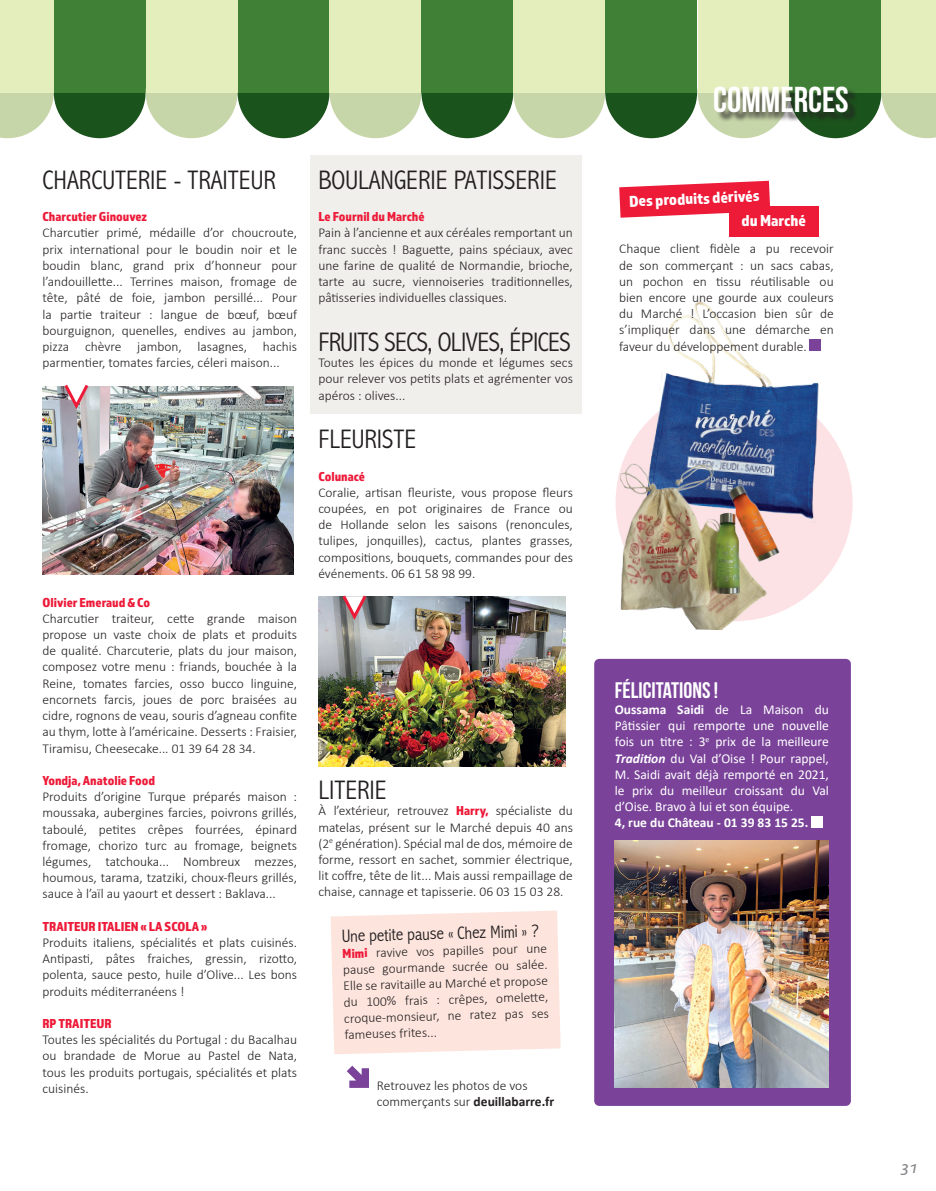
<style>
.page{position:relative;width:936px;height:1191px;background:#fff}
.page>*{position:absolute;margin:0;border:0;box-sizing:border-box;transform-origin:0 0}
.t1{font:36px "Bebas Neue";color:#fff}
.t2{font:300 condensed 27px "Abadi MT Pro";color:#231f20}
.t3{font:300 condensed 27px "Abadi MT Pro";letter-spacing:-.02em;color:#231f20}
.t4{font:22.5px "Bebas Neue";color:#fff}
.t5{font:300 condensed 18px "Abadi MT Pro";color:#231f20}
.t6{font:italic 18px "Myriad Pro";color:#808285}
.t7{font:16.5px "Almaq Refined";color:#fff}
.t8{font:300 13.5px/16.2px "Calibri";color:#231f20;text-align:justify}
.t9{font:13.5px/16.2px "Calibri";color:#fff;text-align:justify}
.t10{font:13.5px "Almaq Refined";color:#ed1a38}
.t11{font:700 13.5px "Calibri";color:#fff}
.s1{font-family:"Almaq Refined";font-weight:400;color:#ed1a38}
.s2{font-weight:700}
.s3{font-weight:700;font-style:italic}
</style>
<div class="page">
<div style="left:310px;top:155px;width:271px;height:259px;background:#f0efeb"></div>
<svg style="left:0;top:92px;width:54px;height:46px"></svg>
<div style="left:54px;top:46px;width:92px;height:92px;background:#1b531c;border-radius:50%"></div>
<div style="left:0;top:0;width:54px;height:92px;background:#e4eebc"></div>
<div style="left:54px;top:0;width:92px;height:92px;background:#3f8036"></div>
<div style="left:146px;top:46px;width:91px;height:92px;background:#c7d6a8;border-radius:50%"></div>
<div style="left:237px;top:46px;width:92px;height:92px;background:#1b531c;border-radius:50%"></div>
<div style="left:146px;top:0;width:91px;height:92px;background:#e4eebc"></div>
<div style="left:237px;top:0;width:92px;height:92px;background:#3f8036"></div>
<div style="left:329px;top:46px;width:92px;height:92px;background:#c7d6a8;border-radius:50%"></div>
<div style="left:421px;top:46px;width:92px;height:92px;background:#1b531c;border-radius:50%"></div>
<div style="left:329px;top:0;width:92px;height:92px;background:#e4eebc"></div>
<div style="left:421px;top:0;width:92px;height:92px;background:#3f8036"></div>
<div style="left:513px;top:46px;width:92px;height:92px;background:#c7d6a8;border-radius:50%"></div>
<div style="left:605px;top:46px;width:92px;height:92px;background:#1b531c;border-radius:50%"></div>
<div style="left:513px;top:0;width:92px;height:92px;background:#e4eebc"></div>
<div style="left:605px;top:0;width:92px;height:92px;background:#3f8036"></div>
<div style="left:594px;top:659px;width:256px;height:447px;background:#7a4399;border-radius:5px"></div>
<img style="left:43px;top:386px;width:250px;height:188px">
<img style="left:318px;top:596px;width:247px;height:170px">
<div style="left:811px;top:816px;width:11px;height:11px;background:#fff"></div>
<div style="left:330px;top:910px;width:230px;height:144px;background:#fde5de"></div>
<svg style="left:62px;top:384px;width:29px;height:28px"></svg>
<svg style="left:340px;top:595px;width:29px;height:28px"></svg>
<svg style="left:347px;top:1065px;width:22px;height:23px"></svg>
<img style="left:614px;top:840px;width:214px;height:247px">
<div style="left:615px;top:384px;width:237px;height:237px;background:#fce1e5;border-radius:50%"></div>
<img style="left:635px;top:301px;width:198px;height:222px">
<img style="left:615px;top:455px;width:173px;height:176px">
<svg style="left:619px;top:181px;width:151px;height:37px;background:#ef3d56"></svg>
<div style="left:729px;top:206px;width:89px;height:31px;background:#ed1a38"></div>
<div style="left:809px;top:339px;width:12px;height:11px;background:#7a4399"></div>
<div style="left:697px;top:46px;width:92px;height:92px;background:#c7d6a8;border-radius:50%"></div>
<div style="left:789px;top:46px;width:92px;height:92px;background:#1b531c;border-radius:50%"></div>
<div style="left:697px;top:0;width:92px;height:92px;background:#e4eebc"></div>
<div style="left:789px;top:0;width:92px;height:92px;background:#3f8036"></div>
<svg style="left:881px;top:92px;width:54px;height:46px"></svg>
<div style="left:881px;top:0;width:54px;height:92px;background:#e4eebc"></div>
<div style="left:716px;top:88px;width:142px;height:35px;background:#231f20;opacity:.75"></div>
<p class="t2" style="left:43px;top:165px;width:235px">CHARCUTERIE - TRAITEUR</p>
<p class="t10" style="left:43px;top:209px;width:106px">Charcutier Ginouvez</p>
<p class="t8" style="left:43px;top:225px;width:256px">Charcutier primé, médaille d’or choucroute, prix international pour le boudin noir et le boudin blanc, grand prix d’honneur pour l’andouillette... Terrines maison, fromage de tête, pâté de foie, jambon persillé... Pour la partie traiteur : langue de bœuf, bœuf bourguignon, quenelles, endives au jambon, pizza chèvre jambon, lasagnes, hachis parmentier, tomates farcies, céleri maison...</p>
<p class="t10" style="left:43px;top:594px;width:109px">Olivier Emeraud &amp; Co</p>
<p class="t8" style="left:43px;top:610px;width:256px">Charcutier traiteur, cette grande maison propose un vaste choix de plats et produits de qualité. Charcuterie, plats du jour maison, composez votre menu : friands, bouchée à la Reine, tomates farcies, osso bucco linguine, encornets farcis, joues de porc braisées au cidre, rognons de veau, souris d’agneau confite au thym, lotte à l’américaine. Desserts : Fraisier, Tiramisu, Cheesecake... 01 39 64 28 34.</p>
<p class="t10" style="left:43px;top:772px;width:114px">Yondja, Anatolie Food</p>
<p class="t8" style="left:43px;top:788px;width:256px">Produits d’origine Turque préparés maison : moussaka, aubergines farcies, poivrons grillés, taboulé, petites crêpes fourrées, épinard fromage, chorizo turc au fromage, beignets légumes, tatchouka... Nombreux mezzes, houmous, tarama, tzatziki, choux-fleurs grillés, sauce à l’aïl au yaourt et dessert : Baklava...</p>
<p class="t10" style="left:43px;top:918px;width:166px">TRAITEUR ITALIEN « LA SCOLA »</p>
<p class="t8" style="left:43px;top:934px;width:256px">Produits italiens, spécialités et plats cuisinés.<br>Antipasti, pâtes fraiches, gressin, rizotto, polenta, sauce pesto, huile d’Olive... Les bons produits méditerranéens !</p>
<p class="t10" style="left:43px;top:1015px;width:71px">RP TRAITEUR</p>
<p class="t8" style="left:43px;top:1031px;width:256px">Toutes les spécialités du Portugal : du Bacalhau ou brandade de Morue au Pastel de Nata, tous les produits portugais, spécialités et plats cuisinés.</p>
<p class="t2" style="left:318px;top:165px;width:240px">BOULANGERIE PATISSERIE</p>
<p class="t10" style="left:318px;top:209px;width:108px">Le Fournil du Marché</p>
<p class="t8" style="left:318px;top:225px;width:256px">Pain à l’ancienne et aux céréales remportant un franc succès ! Baguette, pains spéciaux, avec une farine de qualité de Normandie, brioche, tarte au sucre, viennoiseries traditionnelles, pâtisseries individuelles classiques.</p>
<p class="t3" style="left:318px;top:327px;width:254px">FRUITS SECS, OLIVES, ÉPICES</p>
<p class="t8" style="left:318px;top:354px;width:256px">Toutes les épices du monde et légumes secs pour relever vos petits plats et agrémenter vos apéros : olives...</p>
<p class="t2" style="left:318px;top:424px;width:99px">FLEURISTE</p>
<p class="t10" style="left:318px;top:468px;width:48px">Colunacé</p>
<p class="t8" style="left:318px;top:484px;width:256px">Coralie, artisan fleuriste, vous propose fleurs coupées, en pot originaires de France ou de Hollande selon les saisons (renoncules, tulipes, jonquilles), cactus, plantes grasses, compositions, bouquets, commandes pour des événements. 06 61 58 98 99.</p>
<p class="t2" style="left:318px;top:775px;width:70px">LITERIE</p>
<p class="t8" style="left:318px;top:802px;width:256px">À l’extérieur, retrouvez <span class="s1">Harry,</span> spécialiste du matelas, présent sur le Marché depuis 40 ans (2<sup>e</sup> génération). Spécial mal de dos, mémoire de forme, ressort en sachet, sommier électrique, lit coffre, tête de lit... Mais aussi rempaillage de chaise, cannage et tapisserie. 06 03 15 03 28.</p>
<p class="t5" style="left:342px;top:925px;width:198px;rotate:-1deg">Une petite pause « Chez Mimi » ?</p>
<p class="t8" style="left:341px;top:946px;width:207px;rotate:-2deg"><span class="s1">Mimi</span> ravive vos papilles pour une pause gourmande sucrée ou salée.<br>Elle se ravitaille au Marché et propose du 100% frais : crêpes, omelett e, croque-monsieur, ne ratez pas ses fameuses frites...</p>
<p class="t8" style="left:377px;top:1077px;width:179px">Retrouvez les photos de vos commerçants sur <span class="s2">deuillabarre.fr</span></p>
<p class="t1" style="left:713px;top:80px;width:137px">COMMERCES</p>
<p class="t7" style="left:629px;top:191px;width:132px;rotate:-2deg">Des produits dérivés</p>
<p class="t7" style="left:741px;top:211px;width:66px">du Marché</p>
<p class="t8" style="left:619px;top:241px;width:216px">Chaque client fidèle a pu recevoir de son commerçant : un sacs cabas, un pochon en tissu réutilisable ou bien encore une gourde aux couleurs du Marché ! L’occasion bien sûr de s’impliquer dans une démarche en faveur du développement durable.</p>
<p class="t4" style="left:614px;top:677px;width:105px">FÉLICITATIONS !</p>
<p class="t9" style="left:614px;top:701px;width:215px"><span class="s2">Oussama Saidi</span> de La Maison du Pâtissier qui remporte une nouvelle fois un titre : 3<sup>e</sup> prix de la meilleure <span class="s3">Tradition</span> du Val d’Oise ! Pour rappel, M. Saidi avait déjà remporté en 2021, le prix du meilleur croissant du Val d’Oise. Bravo à lui et son équipe.</p>
<p class="t11" style="left:614px;top:813px;width:195px">4, rue du Château - 01 39 83 15 25.</p>
<h3 class="t6" style="left:900px;top:1156px;width:20px">31</h3>
</div>
